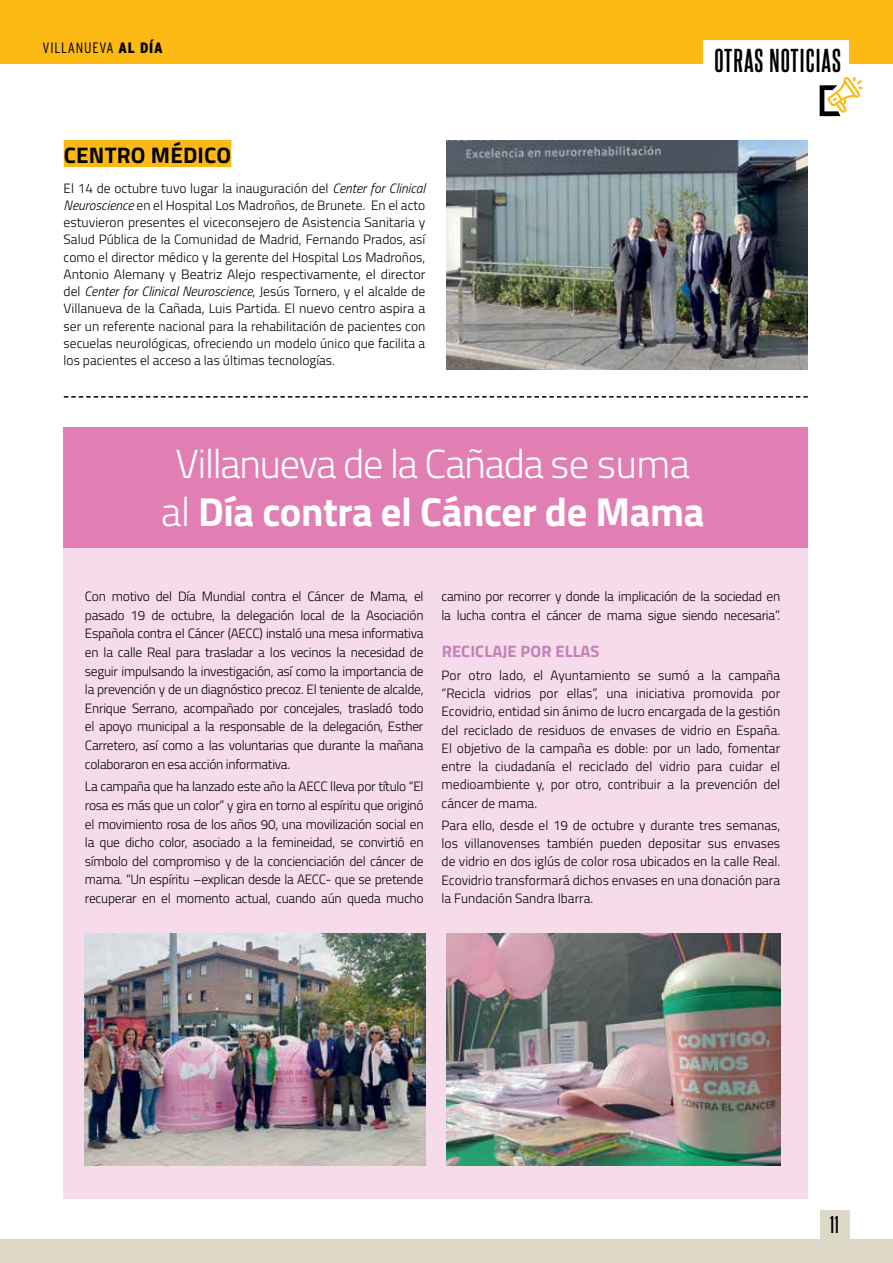
<style>
.page{position:relative;width:893px;height:1263px;background:#fff}
.page>*{position:absolute;margin:0;border:0;box-sizing:border-box;transform-origin:0 0}
.TÍTULO{font:300 40.5px "Titillium";letter-spacing:-.03em;color:#fff}
.TÍTULO-2{font:700 40.5px "Titillium";letter-spacing:-.01em;color:#fff}
.t1{font:700 28.5px "Steelfish Rg";letter-spacing:.04em;color:#000}
.LADILLA_OTRAS_NOTICI{font:700 22.5px "Titillium";letter-spacing:.01em;color:#000}
.t2{font:700 21px "Steelfish Rg";color:#000}
.TEXTO{font:700 16.5px "Titillium";letter-spacing:.01em;color:#c380b7}
.t3{font:300 condensed 15px "Interstate";letter-spacing:.05em;color:#000}
.TEXTO-2{font:300 13.5px/18.6px "Titillium";letter-spacing:-.02em;color:#000;text-align:justify}
.LADILLA_OTRAS_NOTICI-2{font:300 13.5px/17.2px "Titillium";color:#000;text-align:justify}
.s1{font-weight:900}
.s2{font-style:italic}
.s3{font-weight:300}
</style>
<div class="page">
<svg style="left:820px;top:77px;width:43px;height:39px"></svg>
<div style="left:0;top:0;width:893px;height:64px;background:#fdb913"></div>
<div style="left:703px;top:40px;width:146px;height:36px;background:#fff"></div>
<div style="left:64px;top:140px;width:167px;height:27px;background:#fdb913"></div>
<svg style="left:64px;top:396px;width:744px;height:2px"></svg>
<div style="left:64px;top:516px;width:744px;height:683px;background:#f6dbea"></div>
<img style="left:446px;top:140px;width:362px;height:230px">
<div style="left:64px;top:428px;width:744px;height:120px;background:#e17fb4"></div>
<img style="left:85px;top:934px;width:340px;height:231px">
<img style="left:447px;top:934px;width:333px;height:231px">
<div style="left:0;top:1239px;width:893px;height:24px;background:#ddd9c6"></div>
<div style="left:820px;top:1209px;width:29px;height:30px;background:#ddd9c6"></div>
<p class="t3" style="left:43px;top:40px;width:122px">VILLANUEVA <span class="s1">AL DÍA</span></p>
<p class="LADILLA_OTRAS_NOTICI" style="left:64px;top:137px;width:169px">CENTRO MÉDICO</p>
<p class="LADILLA_OTRAS_NOTICI-2" style="left:64px;top:179px;width:363px">El 14 de octubre tuvo lugar la inauguración del <span class="s2">Center for Clinical Neuroscience</span> en el Hospital Los Madroños, de Brunete. En el acto estuvieron presentes el viceconsejero de Asistencia Sanitaria y Salud Pública de la Comunidad de Madrid, Fernando Prados, así como el director médico y la gerente del Hospital Los Madroños, Antonio Alemany y Beatriz Alejo respectivamente, el director del <span class="s2">Center for Clinical Neuroscience</span>, Jesús Tornero, y el alcalde de Villanueva de la Cañada, Luis Partida. El nuevo centro aspira a ser un referente nacional para la rehabilitación de pacientes con secuelas neurológicas, ofreciendo un modelo único que facilita a los pacientes el acceso a las últimas tecnologías.</p>
<h2 class="t1" style="left:714px;top:40px;width:128px">OTRAS NOTICIAS</h2>
<p class="TÍTULO" style="left:176px;top:434px;width:516px">Villanueva de la Cañada se suma</p>
<p class="TÍTULO-2" style="left:161px;top:481px;width:545px"><span class="s3">al</span> Día contra el Cáncer de Mama</p>
<p class="TEXTO-2" style="left:85px;top:586px;width:340px">Con motivo del Día Mundial contra el Cáncer de Mama, el pasado 19 de octubre, la delegación local de la Asociación Española contra el Cáncer (AECC) instaló una mesa informativa en la calle Real para trasladar a los vecinos la necesidad de seguir impulsando la investigación, así como la importancia de la prevención y de un diagnóstico precoz. El teniente de alcalde, Enrique Serrano, acompañado por concejales, trasladó todo el apoyo municipal a la responsable de la delegación, Esther Carretero, así como a las voluntarias que durante la mañana colaboraron en esa acción informativa.</p>
<p class="TEXTO-2" style="left:85px;top:777px;width:340px">La campaña que ha lanzado este año la AECC lleva por título “El rosa es más que un color” y gira en torno al espíritu que originó el movimiento rosa de los años 90, una movilización social en la que dicho color, asociado a la femineidad, se convirtió en símbolo del compromiso y de la concienciación del cáncer de mama. “Un espíritu –explican desde la AECC- que se pretende recuperar en el momento actual, cuando aún queda mucho</p>
<p class="TEXTO-2" style="left:442px;top:586px;width:340px;line-height:19px">camino por recorrer y donde la implicación de la sociedad en la lucha contra el cáncer de mama sigue siendo necesaria”.</p>
<p class="TEXTO" style="left:442px;top:639px;width:159px">RECICLAJE POR ELLAS</p>
<p class="TEXTO-2" style="left:442px;top:665px;width:340px">Por otro lado, el Ayuntamiento se sumó a la campaña “Recicla vidrios por ellas”, una iniciativa promovida por Ecovidrio, entidad sin ánimo de lucro encargada de la gestión del reciclado de residuos de envases de vidrio en España.<br>El objetivo de la campaña es doble: por un lado, fomentar entre la ciudadanía el reciclado del vidrio para cuidar el medioambiente y, por otro, contribuir a la prevención del cáncer de mama.</p>
<p class="TEXTO-2" style="left:442px;top:815px;width:340px">Para ello, desde el 19 de octubre y durante tres semanas, los villanovenses también pueden depositar sus envases de vidrio en dos iglús de color rosa ubicados en la calle Real.<br>Ecovidrio transformará dichos envases en una donación para la Fundación Sandra Ibarra.</p>
<h3 class="t2" style="left:830px;top:1210px;width:10px">11</h3>
</div>
